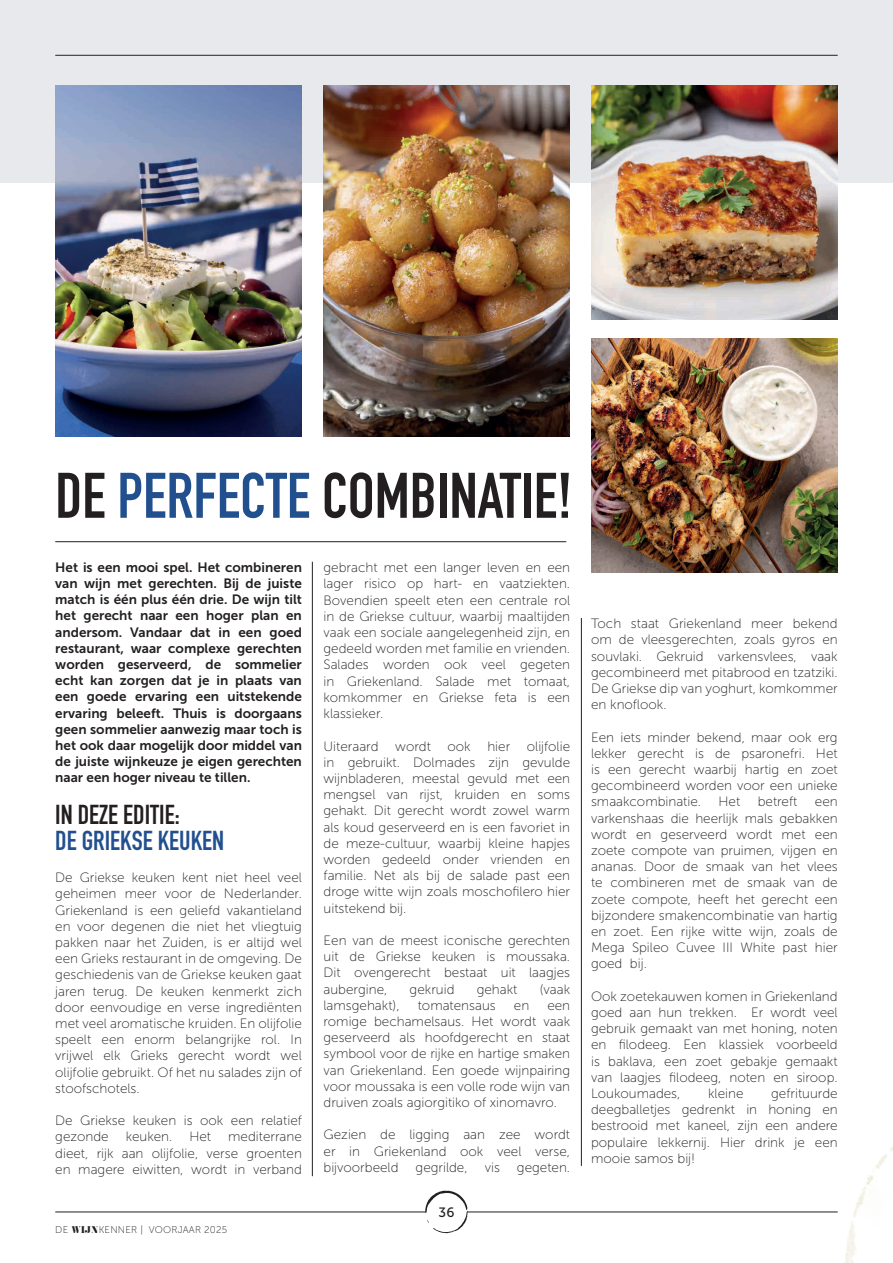
<style>
.page{position:relative;width:893px;height:1263px;background:#fff}
.page>*{position:absolute;margin:0;border:0;box-sizing:border-box;transform-origin:0 0}
.t1{font:700 63.15px "DIN Condensed";color:#231f20}
.t2{font:700 27px "DIN Condensed";color:#22508f}
.t3{font:700 27px "DIN Condensed";color:#231f20}
.t4{font:13.5px/16.2px "Museo Sans 100";color:#231f20;text-align:justify}
.t5{font:13.5px/16.2px "Museo Sans 700";color:#231f20;text-align:justify}
.t6{font:13.5px "Museo Sans 500";color:#231f20}
.t7{font:9.75px "Museo Sans 100";letter-spacing:.02em;color:#231f20}
.s1{color:#22508f}
.s2{font-family:"Pistilli";font-size:8.7px}
</style>
<div class="page">
<svg style="left:425px;top:1190px;width:43px;height:43px"></svg>
<hr style="left:55px;top:1212px;width:371px;height:1px;background:#231f20">
<hr style="left:467px;top:1212px;width:371px;height:1px;background:#231f20">
<div style="left:0;top:0;width:893px;height:183px;background:#e8e9ed"></div>
<img style="left:55px;top:85px;width:247px;height:351px">
<img style="left:323px;top:85px;width:247px;height:351px">
<img style="left:591px;top:85px;width:247px;height:234px">
<img style="left:591px;top:339px;width:247px;height:234px">
<hr style="left:312px;top:562px;width:1px;height:614px;background:#231f20">
<hr style="left:581px;top:618px;width:1px;height:548px;background:#231f20">
<hr style="left:55px;top:541px;width:511px;height:1px;background:#231f20">
<img style="left:832px;top:1147px;width:61px;height:116px">
<h1 class="t1" style="left:55px;top:453px;width:519px">DE <span class="s1">PERFECTE</span> COMBINATIE!</h1>
<p class="t5" style="left:55px;top:559px;width:248px">Het is een mooi spel. Het combineren van wijn met gerechten. Bij de juiste match is één plus één drie. De wijn tilt het gerecht naar een hoger plan en andersom. Vandaar dat in een goed restaurant, waar complexe gerechten worden geserveerd, de sommelier echt kan zorgen dat je in plaats van een goede ervaring een uitstekende ervaring beleeft. Thuis is doorgaans geen sommelier aanwezig maar toch is het ook daar mogelijk door middel van de juiste wijnkeuze je eigen gerechten naar een hoger niveau te tillen.</p>
<h2 class="t3" style="left:55px;top:796px;width:126px">IN DEZE EDITIE:</h2>
<h2 class="t2" style="left:55px;top:822px;width:170px">DE GRIEKSE KEUKEN</h2>
<p class="t4" style="left:55px;top:869px;width:248px">De Griekse keuken kent niet heel veel geheimen meer voor de Nederlander.<br>Griekenland is een geliefd vakantieland en voor degenen die niet het vliegtuig pakken naar het Zuiden, is er altijd wel een Grieks restaurant in de omgeving. De geschiedenis van de Griekse keuken gaat jaren terug. De keuken kenmerkt zich door eenvoudige en verse ingrediënten met veel aromatische kruiden. En olijfolie speelt een enorm belangrijke rol. In vrijwel elk Grieks gerecht wordt wel olijfolie gebruikt. Of het nu salades zijn of stoofschotels.</p>
<p class="t4" style="left:55px;top:1112px;width:248px">De Griekse keuken is ook een relatief gezonde</p>
<p class="t4" style="left:55px;top:1129px;width:248px;text-indent:173px">mediterrane dieet, rijk aan olijfolie, verse groenten en magere eiwitten, wordt in verband</p>
<p class="t4" style="left:126px;top:1129px;width:48px">keuken.</p>
<p class="t4" style="left:189px;top:1129px;width:23px">Het</p>
<p class="t7" style="left:55px;top:1225px;width:173px">DE <span class="s2">WIJN</span>KENNER | VOORJAAR 2025</p>
<p class="t4" style="left:324px;top:560px;width:248px">gebracht met een langer leven en een lager risico op hart- en vaatziekten.<br>Bovendien speelt eten een centrale rol in de Griekse cultuur, waarbij maaltijden vaak een sociale aangelegenheid zijn, en gedeeld worden met familie en vrienden.<br>Salades worden ook veel gegeten in Griekenland. Salade met tomaat, komkommer en Griekse feta is een klassieker.</p>
<p class="t4" style="left:324px;top:738px;width:248px">Uiteraard wordt ook hier olijfolie in gebruikt. Dolmades zijn gevulde wijnbladeren, meestal gevuld met een mengsel van rijst, kruiden en soms gehakt. Dit gerecht wordt zowel warm als koud geserveerd en is een favoriet in de meze-cultuur, waarbij kleine hapjes worden gedeeld onder vrienden en familie. Net als bij de salade past een droge witte wijn zoals moschofilero hier uitstekend bij.</p>
<p class="t4" style="left:324px;top:932px;width:248px">Een van de meest iconische gerechten uit de Griekse keuken is moussaka.<br>Dit ovengerecht bestaat uit laagjes aubergine,</p>
<p class="t4" style="left:410px;top:981px;width:46px">gekruid</p>
<p class="t4" style="left:477px;top:981px;width:42px">gehakt</p>
<p class="t4" style="left:540px;top:981px;width:32px">(vaak</p>
<p class="t4" style="left:324px;top:997px;width:78px">lamsgehakt),</p>
<p class="t4" style="left:418px;top:997px;width:80px">tomatensaus</p>
<p class="t4" style="left:514px;top:997px;width:17px">en</p>
<p class="t4" style="left:324px;top:997px;width:248px;text-indent:224px">een romige bechamelsaus. Het wordt vaak geserveerd als hoofdgerecht en staat symbool voor de rijke en hartige smaken van Griekenland. Een goede wijnpairing voor moussaka is een volle rode wijn van druiven zoals agiorgitiko of xinomavro.</p>
<p class="t4" style="left:324px;top:1127px;width:248px">Gezien de ligging aan zee wordt er in Griekenland ook veel verse, bijvoorbeeld</p>
<p class="t4" style="left:416px;top:1159px;width:54px">gegrilde,</p>
<p class="t4" style="left:485px;top:1159px;width:17px">vis</p>
<p class="t4" style="left:517px;top:1159px;width:55px">gegeten.</p>
<p class="t6" style="left:438px;top:1205px;width:18px">36</p>
<p class="t4" style="left:591px;top:615px;width:248px">Toch staat Griekenland meer bekend om de vleesgerechten, zoals gyros en souvlaki. Gekruid varkensvlees, vaak gecombineerd met pitabrood en tzatziki.<br>De Griekse dip van yoghurt, komkommer en knoflook.</p>
<p class="t4" style="left:591px;top:729px;width:248px">Een iets minder bekend, maar ook erg lekker gerecht is de psaronefri. Het is een gerecht waarbij hartig en zoet gecombineerd worden voor een unieke smaakcombinatie.</p>
<p class="t4" style="left:718px;top:794px;width:23px">Het</p>
<p class="t4" style="left:758px;top:794px;width:41px">betreft</p>
<p class="t4" style="left:591px;top:794px;width:248px;text-indent:224px">een varkenshaas die heerlijk mals gebakken wordt en geserveerd wordt met een zoete compote van pruimen, vijgen en ananas. Door de smaak van het vlees te combineren met de smaak van de zoete compote, heeft het gerecht een bijzondere smakencombinatie van hartig en zoet. Een rijke witte wijn, zoals de Mega Spileo Cuvee III White past hier goed bij.</p>
<p class="t4" style="left:591px;top:988px;width:248px">Ook zoetekauwen komen in Griekenland goed aan hun trekken. Er wordt veel gebruik gemaakt van met honing, noten en filodeeg. Een klassiek voorbeeld is baklava, een zoet gebakje gemaakt van laagjes filodeeg, noten en siroop.<br>Loukoumades,</p>
<p class="t4" style="left:591px;top:1085px;width:248px;text-indent:180px">gefrituurde deegballetjes gedrenkt in honing en bestrooid met kaneel, zijn een andere populaire lekkernij. Hier drink je een mooie samos bij!</p>
<p class="t4" style="left:708px;top:1085px;width:37px">kleine</p>
</div>
